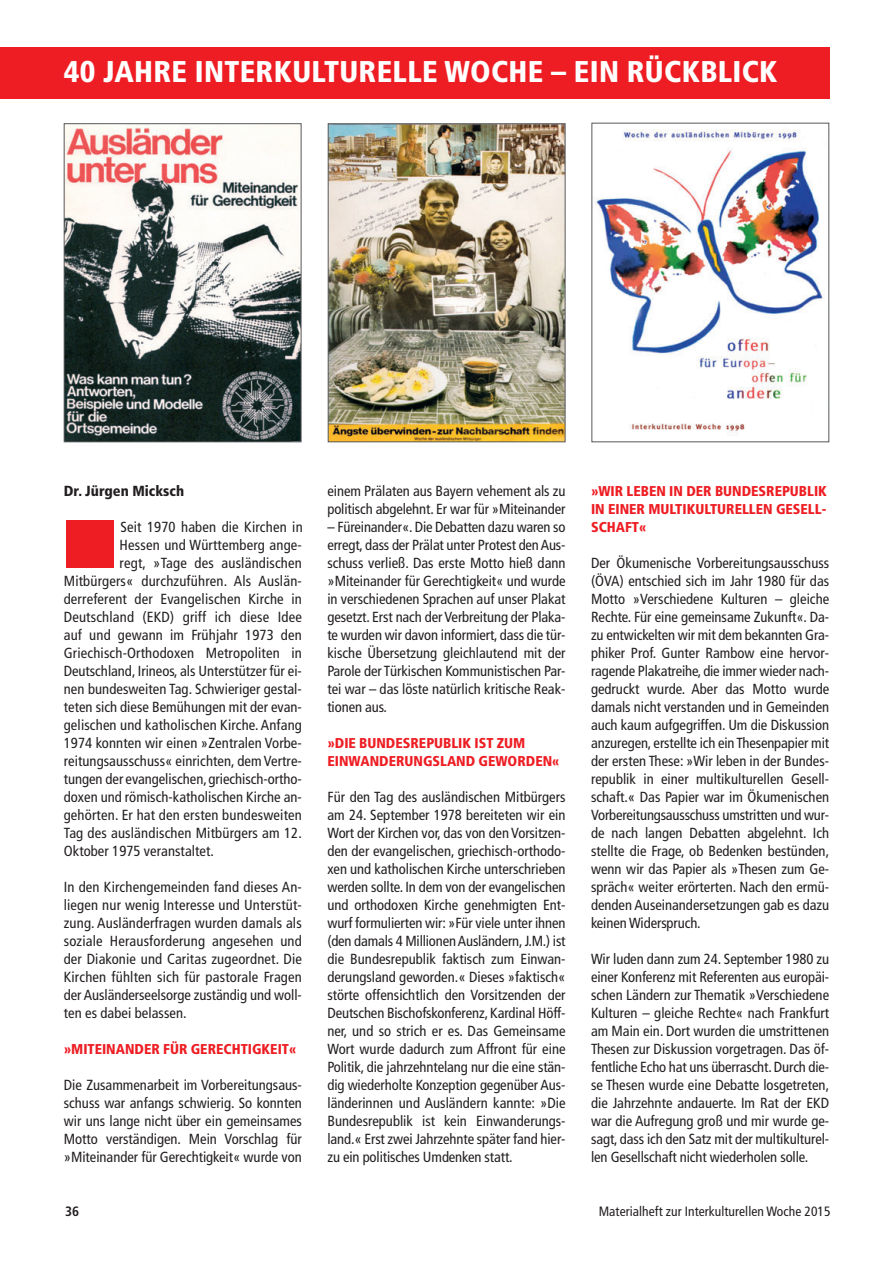
<style>
.page{position:relative;width:893px;height:1263px;background:#fff}
.page>*{position:absolute;margin:0;border:0;box-sizing:border-box;transform-origin:0 0}
.t1{font:69.3px "Zapf Dingbats";color:#ee1d23}
.t2{font:900 condensed 30px "Frutiger";letter-spacing:.01em;color:#fff}
.t3{font:condensed 14.7px/18px "Frutiger";letter-spacing:.005em;color:#231f20;text-align:justify}
.t4{font:900 condensed 14.7px "Frutiger";color:#231f20}
.t5{font:900 condensed 14.25px/18px "Frutiger";color:#ee1d23}
.t6{font:condensed 13.5px "Frutiger";letter-spacing:.005em;color:#231f20}
.t7{font:700 condensed 13.5px "Frutiger";color:#231f20}
</style>
<div class="page">
<img style="left:66px;top:125px;width:233px;height:315px">
<div style="left:64px;top:123px;width:237px;height:319px;border:1px solid #57585a"></div>
<img style="left:330px;top:125px;width:233px;height:315px">
<div style="left:328px;top:123px;width:237px;height:319px;border:1px solid #57585a"></div>
<img style="left:595px;top:129px;width:230px;height:307px">
<div style="left:591px;top:123px;width:238px;height:319px;border:1px solid #57585a"></div>
<div style="left:0;top:48px;width:829px;height:51px;background:#ee1d23"></div>
<h2 class="t2" style="left:64px;top:59px;width:715px">40 JAHRE INTERKULTURELLE WOCHE – EIN RÜCKBLICK</h2>
<p class="t4" style="left:64px;top:485px;width:122px">Dr. Jürgen Micksch</p>
<h1 class="t1" style="left:64px;top:503px;width:54px">■</h1>
<p class="t3" style="left:120px;top:519px;width:184px">Seit 1970 haben die Kirchen in</p>
<p class="t3" style="left:120px;top:537px;width:184px">Hessen und Württemberg ange-</p>
<p class="t3" style="left:120px;top:555px;width:184px">regt, »Tage des ausländischen</p>
<p class="t3" style="left:64px;top:573px;width:240px">Mitbürgers« durchzuführen. Als Auslän -</p>
<p class="t3" style="left:64px;top:591px;width:240px">derreferent der Evangelischen Kirche in</p>
<p class="t3" style="left:64px;top:609px;width:240px">Deutschland (EKD) griff ich diese Idee</p>
<p class="t3" style="left:64px;top:627px;width:240px">auf und gewann im Frühjahr 1973 den</p>
<p class="t3" style="left:64px;top:645px;width:240px">Griechisch-Orthodoxen Metropoliten in</p>
<p class="t3" style="left:64px;top:663px;width:240px">Deutschland, Irineos, als Unterstützer für ei-</p>
<p class="t3" style="left:64px;top:681px;width:240px">nen bundesweiten Tag. Schwieriger gestal-</p>
<p class="t3" style="left:64px;top:699px;width:240px">teten sich diese Bemühungen mit der evan-</p>
<p class="t3" style="left:64px;top:717px;width:240px">gelischen und katholischen Kirche. Anfang</p>
<p class="t3" style="left:64px;top:735px;width:240px">1974 konnten wir einen »Zentralen Vorbe-</p>
<p class="t3" style="left:64px;top:753px;width:240px">reitungsausschuss« einrichten, dem Vertre-</p>
<p class="t3" style="left:64px;top:771px;width:240px">tungen der evangelischen,griechisch-ortho -</p>
<p class="t3" style="left:64px;top:789px;width:240px">doxen und römisch-katholischen Kirche an-</p>
<p class="t3" style="left:64px;top:807px;width:240px">gehörten. Er hat den ersten bundesweiten</p>
<p class="t3" style="left:64px;top:825px;width:240px">Tag des ausländischen Mitbürgers am 12.</p>
<p class="t3" style="left:64px;top:843px;width:152px">Oktober 1975 veranstaltet.</p>
<p class="t3" style="left:64px;top:879px;width:240px">In den Kirchengemeinden fand dieses An&shy;liegen nur wenig Interesse und Unterstüt&shy;zung. Ausländerfragen wurden damals als soziale Herausforderung angesehen und der Diakonie und Caritas zugeordnet. Die Kirchen fühlten sich für pastorale Fragen der Ausländerseelsorge zuständig und woll&shy;ten es dabei belassen.</p>
<p class="t5" style="left:64px;top:1041px;width:234px">»MITEINANDER FÜR GERECHTIGKEIT«</p>
<p class="t3" style="left:64px;top:1077px;width:240px">Die Zusammenarbeit im Vorbereitungsaus&shy;schuss war anfangs schwierig. So konnten wir uns lange nicht über ein gemeinsames Motto verständigen. Mein Vorschlag für »Miteinander für Gerechtigkeit« wurde von</p>
<p class="t3" style="left:327px;top:483px;width:240px">einem Prälaten aus Bayern vehement als zu politisch abgelehnt. Er war für »Miteinander</p>
<p class="t3" style="left:327px;top:519px;width:240px">– Füreinander«. Die Debatten dazu waren so erregt, dass der Prälat unter Protest den Aus&shy;schuss verließ. Das erste Motto hieß dann »Miteinander für Gerechtigkeit« und wurde in verschiedenen Sprachen auf unser Plakat gesetzt. Erst nach der Verbreitung der Plaka&shy;te wurden wir davon informiert, dass die tür&shy;kische Übersetzung gleichlautend mit der Parole der Türkischen Kommunistischen Par&shy;tei war – das löste natürlich kritische Reak&shy;tionen aus.</p>
<p class="t5" style="left:327px;top:735px;width:234px">»DIE BUNDESREPUBLIK IST ZUM<br>EINWANDERUNGSLAND GEWORDEN«</p>
<p class="t3" style="left:327px;top:789px;width:240px">Für den Tag des ausländischen Mitbürgers am 24. September 1978 bereiteten wir ein Wort der Kirchen vor, das von den Vorsitzen&shy;den der evangelischen, griechisch-orthodo&shy;xen und katholischen Kirche unterschrieben werden sollte. In dem von der evangelischen und orthodoxen Kirche genehmigten Ent&shy;wurf formulierten wir: »Für viele unter ihnen (den damals 4 Millionen Ausländern, J.M.) ist die Bundesrepublik faktisch zum Einwan - derungsland geworden.« Dieses »faktisch« störte offensichtlich den Vorsitzenden der Deutschen Bischofskonferenz, Kardinal Höff&shy;ner, und so strich er es. Das Gemeinsame Wort wurde dadurch zum Affront für eine Politik, die jahrzehntelang nur die eine stän&shy;dig wiederholte Konzeption gegenüber Aus&shy;länderinnen und Ausländern kannte: »Die Bundesrepublik ist kein Einwanderungs&shy;land.« Erst zwei Jahrzehnte später fand hier&shy;zu ein politisches Umdenken statt.</p>
<p class="t5" style="left:591px;top:483px;width:237px;text-align:justify">»WIR LEBEN IN DER BUNDESREPUBLIK IN EINER MULTIKULTURELLEN GESELL-SCHAFT«</p>
<p class="t3" style="left:591px;top:555px;width:240px">Der Ökumenische Vorbereitungsausschuss (ÖVA) entschied sich im Jahr 1980 für das Motto »Verschiedene Kulturen – gleiche Rechte. Für eine gemeinsame Zukunft«. Da - zu entwickelten wir mit dem bekannten Gra&shy;phiker Prof. Gunter Rambow eine hervor - ragende Plakatreihe, die immer wieder nach&shy;gedruckt wurde. Aber das Motto wurde da mals nicht verstanden und in Gemeinden auch kaum aufgegriffen. Um die Diskussion anzuregen, erstellte ich ein Thesenpapier mit der ersten These: »Wir leben in der Bundes&shy;republik in einer multikulturellen Gesell&shy;schaft.« Das Papier war im Ökumenischen Vorbereitungsausschuss umstritten und wur&shy;de nach langen Debatten abgelehnt. Ich stellte die Frage, ob Bedenken bestünden, wenn wir das Papier als »Thesen zum Ge&shy;spräch« weiter erörterten. Nach den ermü&shy;denden Auseinandersetzungen gab es dazu keinen Widerspruch.</p>
<p class="t3" style="left:591px;top:951px;width:240px">Wir luden dann zum 24. September 1980 zu einer Konferenz mit Referenten aus europäi&shy;schen Ländern zur Thematik »Verschiedene Kulturen – gleiche Rechte« nach Frankfurt am Main ein. Dort wurden die umstrittenen Thesen zur Diskussion vorgetragen. Das öf&shy;fentliche Echo hat uns überrascht. Durch die&shy;se Thesen wurde eine Debatte losgetreten, die Jahrzehnte andauerte. Im Rat der EKD war die Aufregung groß und mir wurde ge&shy;sagt, dass ich den Satz mit der multikulturel&shy;len Gesellschaft nicht wiederholen solle.</p>
<p class="t7" style="left:65px;top:1206px;width:15px">36</p>
<p class="t6" style="left:599px;top:1206px;width:233px">Materialheft zur Interkulturellen Woche 2015</p>
</div>
